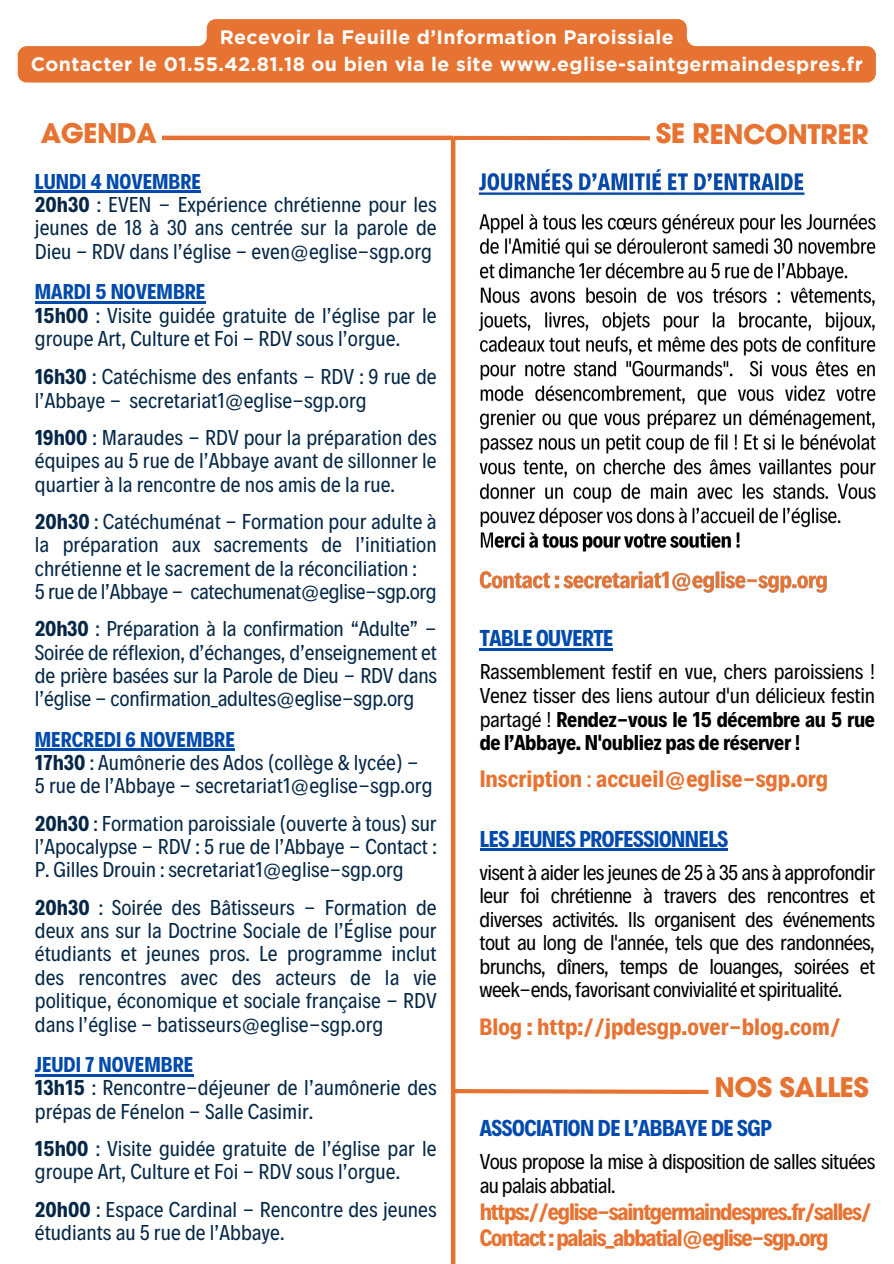
<style>
.page{position:relative;width:894px;height:1264px;background:#fff}
.page>*{position:absolute;margin:0;border:0;box-sizing:border-box;transform-origin:0 0}
.t1{font:700 27px "ITC Avant Garde Pro";letter-spacing:-.02em;color:#e77332}
.t2{font:700 24px/26px "Decalotype";letter-spacing:-.05em;color:#e77332}
.t3{font:700 24px "Decalotype";color:#e77332}
.t4{font:700 23.25px "Decalotype";letter-spacing:-.02em;color:#004aad}
.t5{font:21.75px/23.4px "Decalotype";color:#052747}
.t6{font:21.75px/23.5px "Decalotype";letter-spacing:-.03em;color:#000;text-align:justify}
.t7{font:700 19.5px "Gotham";letter-spacing:.02em;color:#fff}
.s1{font-weight:700;color:#004aad}
.s2{font-weight:700}
.s3{font-weight:400}
</style>
<div class="page">
<hr style="left:35px;top:191px;width:166px;height:2px;background:#004aad">
<hr style="left:35px;top:301px;width:170px;height:2px;background:#004aad">
<hr style="left:35px;top:748px;width:200px;height:3px;background:#004aad">
<hr style="left:35px;top:1074px;width:158px;height:2px;background:#004aad">
<hr style="left:451px;top:138px;width:4px;height:1125px;background:#e77332">
<svg style="left:18px;top:19px;width:857px;height:64px;fill:#e77332"></svg>
<hr style="left:163px;top:136px;width:290px;height:4px;background:#e77332">
<svg style="left:453px;top:136px;width:196px;height:5px"></svg>
<hr style="left:479px;top:648px;width:133px;height:3px;background:#004aad">
<hr style="left:479px;top:848px;width:248px;height:3px;background:#004aad">
<img style="left:478px;top:169px;width:327px;height:27px">
<img style="left:478px;top:214px;width:398px;height:379px">
<svg style="left:455px;top:1088px;width:253px;height:6px"></svg>
<p class="t7" style="left:220px;top:25px;width:455px">Recevoir la Feuille d’Information Paroissiale</p>
<p class="t7" style="left:31px;top:52px;width:833px">Contacter le 01.55.42.81.18 ou bien via le site www.eglise-saintgermaindespres.fr</p>
<p class="t1" style="left:41px;top:123px;width:118px">AGENDA</p>
<p class="t1" style="left:655px;top:124px;width:214px">SE RENCONTRER</p>
<p class="t5" style="left:35px;top:168px;width:403px"><span class="s1">LUNDI 4 NOVEMBRE<br></span><span class="s2">20h30</span> : EVEN - Expérience chrétienne pour les jeunes de 18 à 30 ans centrée sur la parole de Dieu - RDV dans l’église - even@eglise-sgp.org</p>
<p class="t5" style="left:35px;top:278px;width:403px"><span class="s1">MARDI 5 NOVEMBRE<br></span><span class="s2">15h00</span> : Visite guidée gratuite de l’église par le groupe Art, Culture et Foi - RDV sous l’orgue.</p>
<p class="t5" style="left:35px;top:363px;width:403px"><span class="s2">16h30</span> : Catéchisme des enfants - RDV : 9 rue de l’Abbaye - secretariat1@eglise-sgp.org</p>
<p class="t5" style="left:35px;top:424px;width:403px;text-align:justify"><span class="s2">19h00</span> : Maraudes - RDV pour la préparation des équipes au 5 rue de l’Abbaye avant de sillonner le quartier à la rencontre de nos amis de la rue.</p>
<p class="t5" style="left:35px;top:508px;width:403px"><span class="s2">20h30</span> : Catéchuménat - Formation pour adulte à la préparation aux sacrements de l’initiation chrétienne et le sacrement de la réconciliation :<br>5 rue de l’Abbaye - catechumenat@eglise-sgp.org</p>
<p class="t5" style="left:35px;top:615px;width:403px;text-align:justify"><span class="s2">20h30</span> : Préparation à la confirmation “Adulte” - Soirée de réflexion, d’échanges, d’enseignement et de prière basées sur la Parole de Dieu - RDV dans l’église - confirmation_adultes@eglise-sgp.org</p>
<p class="t5" style="left:35px;top:726px;width:399px"><span class="s1">MERCREDI 6 NOVEMBRE<br></span><span class="s2">17h30</span> : Aumônerie des Ados (collège &amp; lycée) -<br>5 rue de l’Abbaye - secretariat1@eglise-sgp.org</p>
<p class="t5" style="left:35px;top:810px;width:403px;text-align:justify"><span class="s2">20h30</span> : Formation paroissiale (ouverte à tous) sur l’Apocalypse - RDV : 5 rue de l’Abbaye - Contact :<br>P. Gilles Drouin : secretariat1@eglise-sgp.org</p>
<p class="t5" style="left:35px;top:894px;width:403px;text-align:justify"><span class="s2">20h30</span> : Soirée des Bâtisseurs - Formation de deux ans sur la Doctrine Sociale de l’Église pour étudiants et jeunes pros. Le programme inclut des rencontres avec des acteurs de la vie politique, économique et sociale française - RDV dans l’église - batisseurs@eglise-sgp.org</p>
<p class="t5" style="left:35px;top:1051px;width:403px"><span class="s1">JEUDI 7 NOVEMBRE<br></span><span class="s2">13h15</span> : Rencontre-déjeuner de l’aumônerie des prépas de Fénelon - Salle Casimir.</p>
<p class="t5" style="left:35px;top:1135px;width:403px"><span class="s2">15h00</span> : Visite guidée gratuite de l’église par le groupe Art, Culture et Foi - RDV sous l’orgue.</p>
<p class="t5" style="left:35px;top:1195px;width:403px"><span class="s2">20h00</span> : Espace Cardinal - Rencontre des jeunes étudiants au 5 rue de l’Abbaye.</p>
<p class="t4" style="left:479px;top:623px;width:135px">TABLE OUVERTE</p>
<h3 class="t6" style="left:479px;top:658px;width:396px">Rassemblement festif en vue, chers paroissiens !<br>Venez tisser des liens autour d'un délicieux festin partagé ! <span class="s2">Rendez-vous le 15 décembre au 5 rue de l’Abbaye. N'oubliez pas de réserver !</span></h3>
<h3 class="t3" style="left:479px;top:763px;width:350px">Inscription <span class="s3">:</span> accueil@eglise-sgp.org</h3>
<p class="t4" style="left:479px;top:823px;width:250px">LES JEUNES PROFESSIONNELS</p>
<h3 class="t6" style="left:479px;top:858px;width:397px">visent à aider les jeunes de 25 à 35 ans à approfondir leur foi chrétienne à travers des rencontres et diverses activités. Ils organisent des événements tout au long de l'année, tels que des randonnées, brunchs, dîners, temps de louanges, soirées et week-ends, favorisant convivialité et spiritualité.</h3>
<h2 class="t3" style="left:479px;top:1010px;width:362px">Blog : http://jpdesgp.over-blog.com/</h2>
<p class="t1" style="left:714px;top:1077px;width:156px">NOS SALLES</p>
<p class="t4" style="left:479px;top:1112px;width:293px">ASSOCIATION DE L’ABBAYE DE SGP</p>
<h3 class="t6" style="left:479px;top:1148px;width:397px">Vous propose la mise à disposition de salles situées au palais abbatial.</h3>
<h3 class="t2" style="left:479px;top:1196px;width:393px">https://eglise-saintgermaindespres.fr/salles/<br>Contact:palais_abbatial@eglise-sgp.org</h3>
</div>
